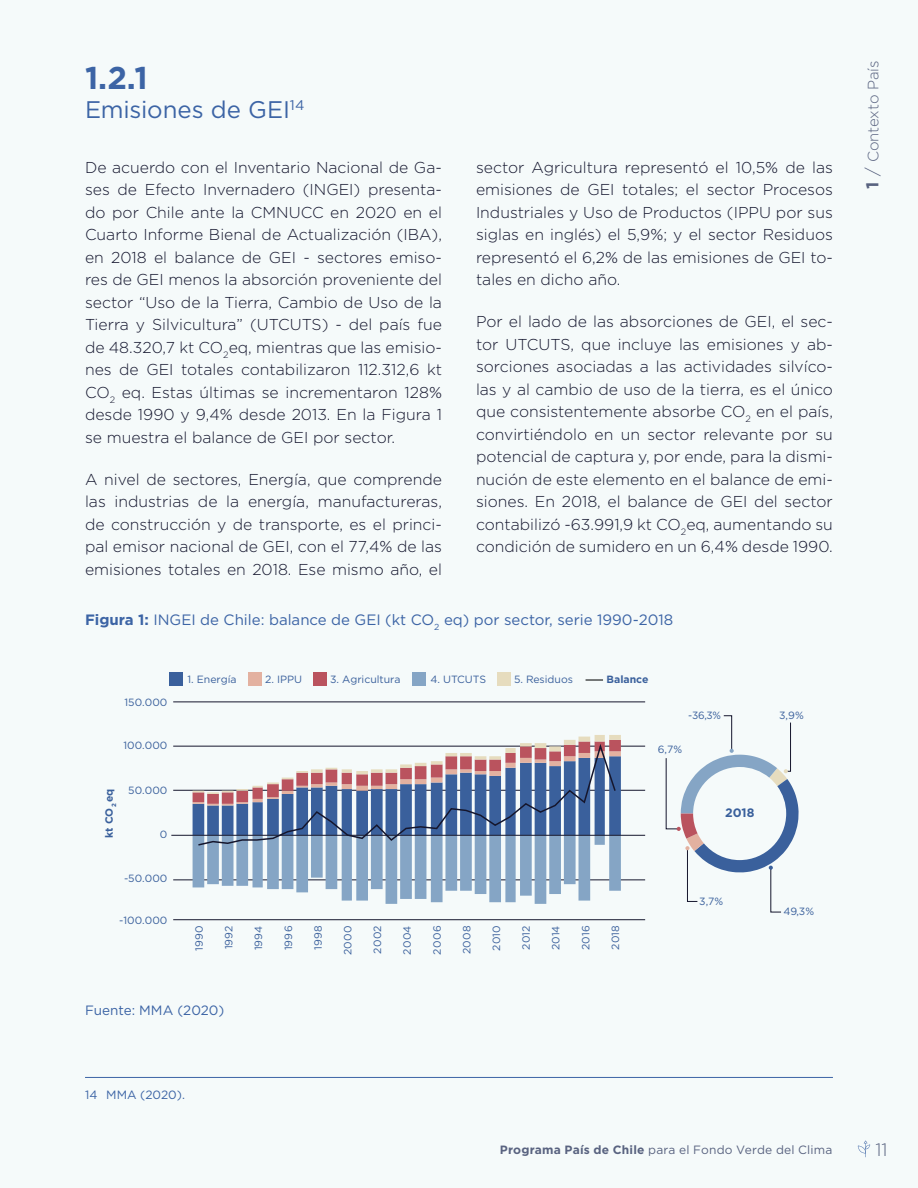
<style>
.page{position:relative;width:918px;height:1188px;background:#f5fafa}
.page>*{position:absolute;margin:0;border:0;box-sizing:border-box;transform-origin:0 0}
.t1{font:700 31.5px "Gotham";color:#3c64a5}
.t2{font:24px "Gotham";letter-spacing:-.005em;color:#3c64a5}
.t3{font:300 18px "Gotham";color:#596380}
.t4{font:300 15.75px/22.5px "Gotham";color:#14162e;text-align:justify}
.t5{font:15px "Gotham";color:#3c64a5}
.t6{font:300 15px "Gotham";letter-spacing:-.005em;color:#596380}
.t7{font:13.5px "Gotham";color:#3c64a5}
.t8{font:700 12.3px "Gotham";color:#3a609c}
.t9{font:12px "Gotham";letter-spacing:.02em;color:#596380}
.t10{font:12px "Gotham";color:#3c64a5}
.t11{font:10.5px "Gotham";color:#3a609c}
.t12{font:700 10.5px "Gotham";color:#3a609c}
.s1{font-weight:700}
.s2{font-weight:700;font-size:17.25px}
.s3{font-size:17.25px}
</style>
<div class="page">
<svg style="left:858px;top:1141px;width:12px;height:16px"></svg>
<hr style="left:85px;top:1077px;width:748px;height:1px;background:#3c64a5">
<div style="left:248px;top:672px;width:13px;height:14px;background:#e3b1a0"></div>
<div style="left:170px;top:672px;width:13px;height:14px;background:#3a609c"></div>
<div style="left:413px;top:672px;width:13px;height:14px;background:#85a5c5"></div>
<div style="left:313px;top:672px;width:13px;height:14px;background:#ba535e"></div>
<div style="left:498px;top:672px;width:13px;height:14px;background:#e6dcbe"></div>
<hr style="left:173px;top:880px;width:472px;height:1px;background:#15162d">
<hr style="left:173px;top:919px;width:472px;height:1px;background:#15162d">
<hr style="left:173px;top:790px;width:472px;height:1px;background:#15162d">
<hr style="left:173px;top:746px;width:472px;height:1px;background:#15162d">
<svg style="left:586px;top:679px;width:17px;height:2px"></svg>
<hr style="left:173px;top:702px;width:472px;height:1px;background:#15162d">
<svg style="left:193px;top:735px;width:428px;height:169px"></svg>
<hr style="left:171px;top:835px;width:474px;height:1px;background:#15162d">
<svg style="left:197px;top:741px;width:420px;height:106px"></svg>
<svg style="left:666px;top:715px;width:133px;height:198px"></svg>
<h1 class="t1" style="left:85px;top:57px;width:64px">1.2.1</h1>
<h2 class="t2" style="left:85px;top:94px;width:221px">Emisiones de GEI<sup>14</sup></h2>
<p class="t4" style="left:85px;top:155px;width:358px">De acuerdo con el Inventario Nacional de Ga&shy;ses de Efecto Invernadero (INGEI) presenta&shy;do por Chile ante la CMNUCC en 2020 en el Cuarto Informe Bienal de Actualización (IBA), en 2018 el balance de GEI - sectores emiso&shy;res de GEI menos la absorción proveniente del sector “Uso de la Tierra, Cambio de Uso de la Tierra y Silvicultura” (UTCUTS) - del país fue de 48.320,7 kt CO<sub>2</sub>eq, mientras que las emisio&shy;nes de GEI totales contabilizaron 112.312,6 kt CO<sub>2</sub> eq. Estas últimas se incrementaron 128% desde 1990 y 9,4% desde 2013. En la Figura 1 se muestra el balance de GEI por sector.</p>
<p class="t4" style="left:85px;top:467px;width:358px">A nivel de sectores, Energía, que comprende las industrias de la energía, manufactureras, de construcción y de transporte, es el princi&shy;pal emisor nacional de GEI, con el 77,4% de las emisiones totales en 2018. Ese mismo año, el</p>
<p class="t4" style="left:476px;top:155px;width:358px">sector Agricultura representó el 10,5% de las emisiones de GEI totales; el sector Procesos Industriales y Uso de Productos (IPPU por sus siglas en inglés) el 5,9%; y el sector Residuos representó el 6,2% de las emisiones de GEI to&shy;tales en dicho año.</p>
<p class="t4" style="left:476px;top:310px;width:358px">Por el lado de las absorciones de GEI, el sec&shy;tor UTCUTS, que incluye las emisiones y ab&shy;sorciones asociadas a las actividades silvíco&shy;las y al cambio de uso de la tierra, es el único que consistentemente absorbe CO<sub>2</sub> en el país, convirtiéndolo en un sector relevante por su potencial de captura y, por ende, para la dismi&shy;nución de este elemento en el balance de emi&shy;siones. En 2018, el balance de GEI del sector contabilizó -63.991,9 kt CO<sub>2</sub>eq, aumentando su condición de sumidero en un 6,4% desde 1990.</p>
<p class="t5" style="left:85px;top:610px;width:590px"><span class="s1">Figura 1:</span> INGEI de Chile: balance de GEI (kt CO<sub>2</sub> eq) por sector, serie 1990-2018</p>
<p class="t11" style="left:125px;top:695px;width:44px">150.000</p>
<p class="t11" style="left:123px;top:739px;width:45px">100.000</p>
<p class="t11" style="left:128px;top:784px;width:41px">50.000</p>
<p class="t11" style="left:160px;top:828px;width:9px">0</p>
<p class="t11" style="left:124px;top:872px;width:45px">-50.000</p>
<p class="t11" style="left:119px;top:914px;width:50px">-100.000</p>
<p class="t12" style="left:102px;top:838px;width:50px;rotate:-90deg">kt CO<sub>2</sub> eq</p>
<p class="t11" style="left:187px;top:672px;width:51px">1. Energía</p>
<p class="t11" style="left:265px;top:672px;width:39px">2. IPPU</p>
<p class="t11" style="left:514px;top:672px;width:61px">5. Residuos</p>
<p class="t11" style="left:330px;top:672px;width:72px">3. Agricultura</p>
<p class="t11" style="left:430px;top:672px;width:57px">4. UTCUTS</p>
<p class="t12" style="left:607px;top:673px;width:44px">Balance</p>
<p class="t11" style="left:688px;top:709px;width:34px">-36,3%</p>
<p class="t11" style="left:658px;top:742px;width:26px">6,7%</p>
<p class="t8" style="left:725px;top:804px;width:31px">2018</p>
<p class="t11" style="left:192px;top:951px;width:27px;rotate:-90deg">1990</p>
<p class="t11" style="left:222px;top:949px;width:25px;rotate:-90deg">1992</p>
<p class="t11" style="left:252px;top:950px;width:26px;rotate:-90deg">1994</p>
<p class="t11" style="left:282px;top:950px;width:26px;rotate:-90deg">1996</p>
<p class="t11" style="left:311px;top:950px;width:26px;rotate:-90deg">1998</p>
<p class="t11" style="left:341px;top:955px;width:31px;rotate:-90deg">2000</p>
<p class="t11" style="left:371px;top:954px;width:30px;rotate:-90deg">2002</p>
<p class="t11" style="left:401px;top:955px;width:31px;rotate:-90deg">2004</p>
<p class="t11" style="left:430px;top:955px;width:30px;rotate:-90deg">2006</p>
<p class="t11" style="left:460px;top:954px;width:30px;rotate:-90deg">2008</p>
<p class="t11" style="left:490px;top:951px;width:27px;rotate:-90deg">2010</p>
<p class="t11" style="left:519px;top:950px;width:26px;rotate:-90deg">2012</p>
<p class="t11" style="left:549px;top:950px;width:26px;rotate:-90deg">2014</p>
<p class="t11" style="left:579px;top:950px;width:26px;rotate:-90deg">2016</p>
<p class="t11" style="left:609px;top:950px;width:26px;rotate:-90deg">2018</p>
<p class="t11" style="left:699px;top:894px;width:26px">3,7%</p>
<p class="t7" style="left:85px;top:1001px;width:141px">Fuente: MMA (2020)</p>
<p class="t11" style="left:779px;top:708px;width:26px">3,9%</p>
<p class="t11" style="left:783px;top:905px;width:32px">49,3%</p>
<p class="t10" style="left:85px;top:1087px;width:101px">14 MMA (2020).</p>
<p class="t6" style="left:864px;top:189px;width:130px;rotate:-90deg"><span class="s2">1</span> <span class="s3">/</span> Contexto País</p>
<p class="t9" style="left:500px;top:1142px;width:334px"><span class="s1">Programa País de Chile</span> para el Fondo Verde del Clima</p>
<p class="t3" style="left:875px;top:1138px;width:14px">11</p>
</div>
